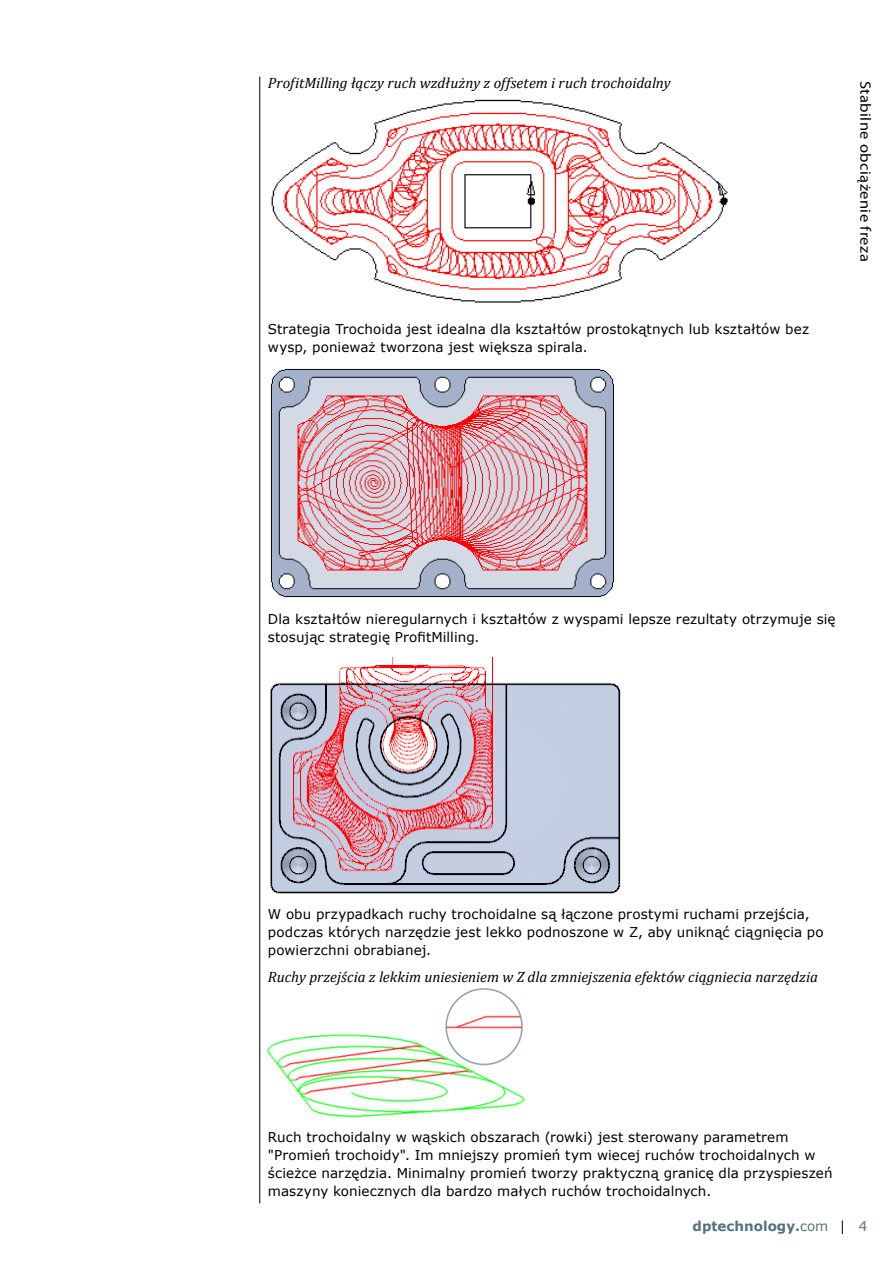
<style>
.page{position:relative;width:893px;height:1263px;background:#fff}
.page>*{position:absolute;margin:0;border:0;box-sizing:border-box;transform-origin:0 0}
.t1{font:italic 15px "Cambria";color:#000}
.t2{font:15px "Myriad Pro";letter-spacing:.025em;color:#000;scale:1.1 1}
.t3{font:13.5px/18px "Verdana";letter-spacing:.005em;color:#000}
.t4{font:700 13.5px "Verdana";color:#55727e}
.t5{font:13.5px "Verdana";color:#55727e}
.s1{font-weight:400}
</style>
<div class="page">
<hr style="left:259px;top:77px;width:1px;height:1126px;background:#000">
<svg style="left:842px;top:1220px;width:1px;height:14px"></svg>
<img style="left:271px;top:99px;width:457px;height:204px">
<img style="left:270px;top:368px;width:345px;height:230px">
<img style="left:270px;top:657px;width:351px;height:237px">
<img style="left:268px;top:988px;width:257px;height:130px">
<p class="t1" style="left:268px;top:72px;width:404px">ProfitMilling łączy ruch wzdłużny z offsetem i ruch trochoidalny</p>
<p class="t3" style="left:268px;top:320px;width:543px">Strategia Trochoida jest idealna dla kształtów prostokątnych lub kształtów bez wysp, ponieważ tworzona jest większa spirala.</p>
<p class="t2" style="left:875px;top:81px;width:166px;rotate:90deg">Stabilne obciążenie freza</p>
<p class="t3" style="left:268px;top:610px;width:569px">Dla kształtów nieregularnych i kształtów z wyspami lepsze rezultaty otrzymuje się stosując strategię ProfitMilling.</p>
<p class="t3" style="left:268px;top:905px;width:557px">W obu przypadkach ruchy trochoidalne są łączone prostymi ruchami przejścia, podczas których narzędzie jest lekko podnoszone w Z, aby uniknąć ciągnięcia po powierzchni obrabianej.</p>
<p class="t1" style="left:268px;top:966px;width:552px">Ruchy przejścia z lekkim uniesieniem w Z dla zmniejszenia efektów ciągniecia narzędzia</p>
<p class="t3" style="left:268px;top:1128px;width:566px">Ruch trochoidalny w wąskich obszarach (rowki) jest sterowany parametrem "Promień trochoidy". Im mniejszy promień tym wiecej ruchów trochoidalnych w ścieżce narzędzia. Minimalny promień tworzy praktyczną granicę dla przyspieszeń maszyny koniecznych dla bardzo małych ruchów trochoidalnych.</p>
<p class="t4" style="left:693px;top:1216px;width:137px">dptechnology.<span class="s1">com</span></p>
<p class="t5" style="left:859px;top:1216px;width:10px">4</p>
</div>
